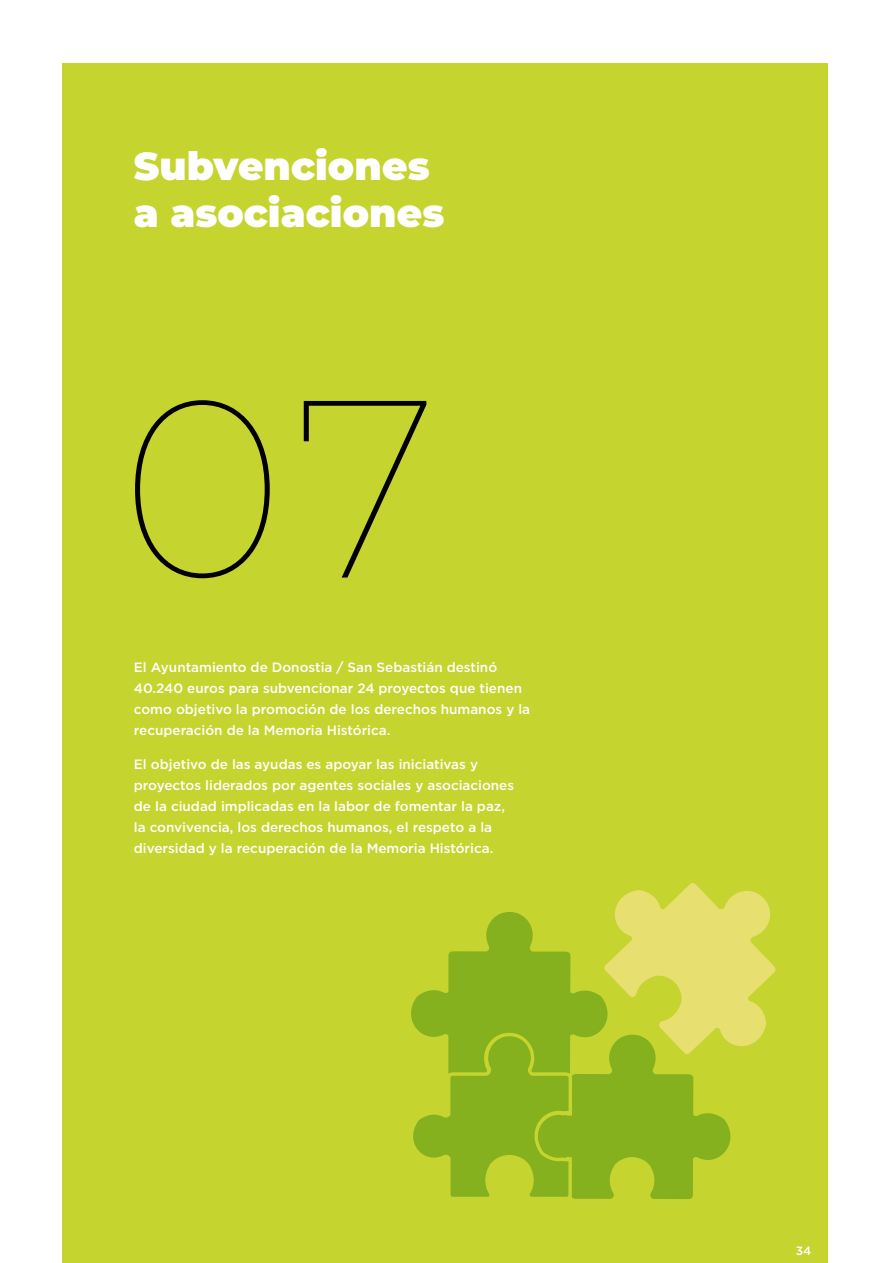
<style>
.page{position:relative;width:893px;height:1263px;background:#fff}
.page>*{position:absolute;margin:0;border:0;box-sizing:border-box;transform-origin:0 0}
.t1{font:100 252.3px "Montserrat";color:#000}
.t2{font:900 39px/46.8px "Montserrat";color:#fff}
.t3{font:500 13.5px/21px "Gotham";color:#fff}
.t4{font:500 12px "Gotham";color:#fff}
</style>
<div class="page">
<div style="left:63px;top:64px;width:765px;height:1199px;background:#c6d430"></div>
<svg style="left:411px;top:883px;width:365px;height:316px"></svg>
<h2 class="t2" style="left:134px;top:140px;width:312px">Subvenciones a asociaciones</h2>
<h1 class="t1" style="left:120px;top:320px;width:320px">07</h1>
<p class="t3" style="left:134px;top:657px;width:398px">El Ayuntamiento de Donostia / San Sebastián destinó 40.240 euros para subvencionar 24 proyectos que tienen como objetivo la promoción de los derechos humanos y la recuperación de la Memoria Histórica.</p>
<p class="t3" style="left:134px;top:754px;width:382px">El objetivo de las ayudas es apoyar las iniciativas y proyectos liderados por agentes sociales y asociaciones de la ciudad implicadas en la labor de fomentar la paz, la convivencia, los derechos humanos, el respeto a la diversidad y la recuperación de la Memoria Histórica.</p>
<p class="t4" style="left:796px;top:1242px;width:17px">34</p>
</div>
